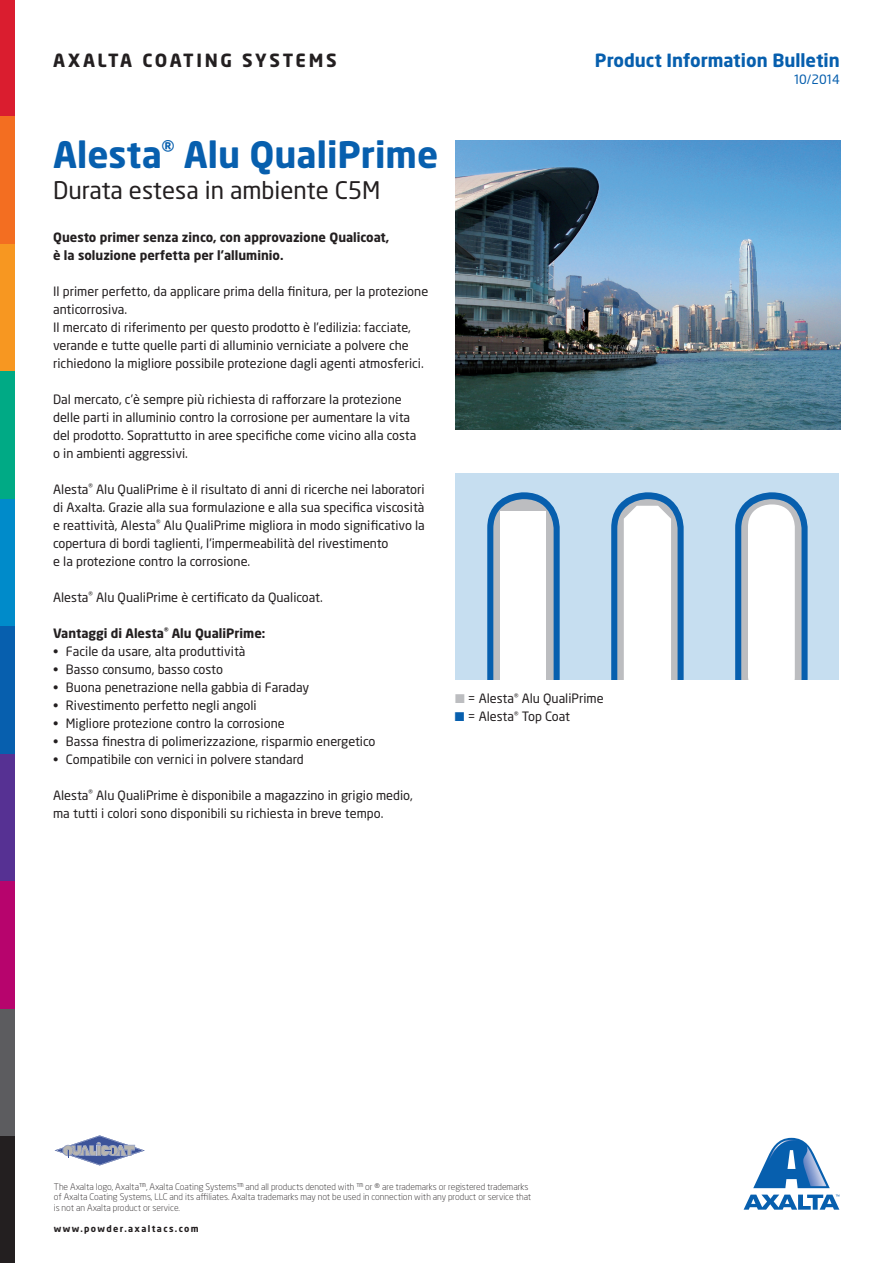
<style>
.page{position:relative;width:893px;height:1263px;background:#fff}
.page>*{position:absolute;margin:0;border:0;box-sizing:border-box;transform-origin:0 0}
.t1{font:700 36px "Neo Sans Pro";color:#075fae}
.t2{font:24px "Neo Sans Pro";color:#231f20}
.t3{font:700 18px "Neo Sans Pro";color:#075fae}
.t4{font:700 18px "Neo Sans Pro";letter-spacing:.14em;color:#231f20}
.t5{font:12.75px/18px "Neo Sans Pro";color:#231f20}
.t6{font:700 12.75px/18px "Neo Sans Pro";color:#231f20}
.t7{font:12.75px "Neo Sans Pro";color:#075fae}
.t8{font:300 9px/10.5px "Neo Sans Pro";color:#231f20}
.t9{font:700 9px "Neo Sans Pro";letter-spacing:.15em;color:#231f20}
.s1{color:#bcbdc0}
.s2{color:#075fae}
</style>
<div class="page">
<div style="left:0;top:0;width:15px;height:116px;background:#da1d2f"></div>
<div style="left:0;top:116px;width:15px;height:128px;background:#f36e21"></div>
<div style="left:0;top:244px;width:15px;height:127px;background:#f79721"></div>
<div style="left:0;top:371px;width:15px;height:128px;background:#00aa85"></div>
<div style="left:0;top:499px;width:15px;height:127px;background:#008bca"></div>
<div style="left:0;top:626px;width:15px;height:128px;background:#075fae"></div>
<div style="left:0;top:754px;width:15px;height:128px;background:#563193"></div>
<div style="left:0;top:882px;width:15px;height:127px;background:#b7046d"></div>
<div style="left:0;top:1009px;width:15px;height:128px;background:#5c5c5f"></div>
<div style="left:0;top:1137px;width:15px;height:126px;background:#231f20"></div>
<svg style="left:744px;top:1138px;width:95px;height:72px"></svg>
<div style="left:456px;top:473px;width:383px;height:208px;background:#c6def0"></div>
<svg style="left:55px;top:1135px;width:90px;height:30px"></svg>
<img style="left:455px;top:140px;width:385px;height:289px">
<div style="left:487px;top:492px;width:73px;height:222px;border:15px solid #075fae;border-radius:28px"></div>
<div style="left:495px;top:500px;width:57px;height:208px;background:#bcbdc0;border-radius:28px"></div>
<div style="left:493px;top:499px;width:61px;height:210px;border:2px solid #bcbdc0;border-radius:28px"></div>
<div style="left:501px;top:511px;width:45px;height:184px;background:#fff"></div>
<div style="left:611px;top:492px;width:73px;height:222px;border:15px solid #075fae;border-radius:28px"></div>
<div style="left:618px;top:500px;width:58px;height:208px;background:#bcbdc0;border-radius:28px"></div>
<div style="left:617px;top:499px;width:61px;height:210px;border:2px solid #bcbdc0;border-radius:28px"></div>
<div style="left:624px;top:506px;width:47px;height:174px;background:#fff"></div>
<div style="left:735px;top:492px;width:73px;height:222px;border:15px solid #075fae;border-radius:28px"></div>
<div style="left:742px;top:500px;width:58px;height:208px;background:#bcbdc0;border-radius:28px"></div>
<div style="left:741px;top:499px;width:60px;height:210px;border:2px solid #bcbdc0;border-radius:28px"></div>
<div style="left:748px;top:504px;width:47px;height:195px;background:#fff;border-radius:23px"></div>
<div style="left:455px;top:680px;width:392px;height:55px;background:#fff"></div>
<h3 class="t4" style="left:53px;top:49px;width:285px">AXALTA COATING SYSTEMS</h3>
<h3 class="t3" style="left:595px;top:49px;width:246px">Product Information Bulletin</h3>
<p class="t7" style="left:794px;top:71px;width:47px">10/2014</p>
<h1 class="t1" style="left:53px;top:131px;width:387px">Alesta<sup>®</sup> Alu QualiPrime</h1>
<h2 class="t2" style="left:53px;top:176px;width:329px">Durata estesa in ambiente C5M</h2>
<p class="t6" style="left:53px;top:227px;width:338px">Questo primer senza zinco, con approvazione Qualicoat, è la soluzione perfetta per l’alluminio.</p>
<p class="t5" style="left:53px;top:282px;width:377px">Il primer perfetto, da applicare prima della finitura, per la protezione anticorrosiva.<br>Il mercato di riferimento per questo prodotto è l’edilizia: facciate, verande e tutte quelle parti di alluminio verniciate a polvere che richiedono la migliore possibile protezione dagli agenti atmosferici.</p>
<p class="t5" style="left:53px;top:390px;width:365px">Dal mercato, c’è sempre più richiesta di rafforzare la protezione delle parti in alluminio contro la corrosione per aumentare la vita del prodotto. Soprattutto in aree specifiche come vicino alla costa o in ambienti aggressivi.</p>
<p class="t5" style="left:53px;top:480px;width:373px">Alesta<sup>®</sup> Alu QualiPrime è il risultato di anni di ricerche nei laboratori di Axalta. Grazie alla sua formulazione e alla sua specifica viscosità e reattività, Alesta<sup>®</sup> Alu QualiPrime migliora in modo significativo la copertura di bordi taglienti, l’impermeabilità del rivestimento<br>e la protezione contro la corrosione.</p>
<p class="t5" style="left:53px;top:588px;width:271px">Alesta<sup>®</sup> Alu QualiPrime è certificato da Qualicoat.</p>
<p class="t6" style="left:53px;top:623px;width:214px">Vantaggi di Alesta<sup>®</sup> Alu QualiPrime:</p>
<p class="t5" style="left:53px;top:642px;width:194px">• Facile da usare, alta produttività</p>
<p class="t5" style="left:53px;top:660px;width:171px">• Basso consumo, basso costo</p>
<p class="t5" style="left:53px;top:678px;width:257px">• Buona penetrazione nella gabbia di Faraday</p>
<p class="t5" style="left:53px;top:696px;width:205px">• Rivestimento perfetto negli angoli</p>
<p class="t5" style="left:53px;top:714px;width:233px">• Migliore protezione contro la corrosione</p>
<p class="t5" style="left:53px;top:732px;width:324px">• Bassa finestra di polimerizzazione, risparmio energetico</p>
<p class="t5" style="left:53px;top:750px;width:252px">• Compatibile con vernici in polvere standard</p>
<p class="t5" style="left:53px;top:786px;width:361px">Alesta<sup>®</sup> Alu QualiPrime è disponibile a magazzino in grigio medio, ma tutti i colori sono disponibili su richiesta in breve tempo.</p>
<p class="t5" style="left:455px;top:689px;width:150px"><span class="s1">■</span> = Alesta<sup>®</sup> Alu QualiPrime</p>
<p class="t5" style="left:455px;top:707px;width:117px"><span class="s2">■</span> = Alesta<sup>®</sup> Top Coat</p>
<p class="t8" style="left:54px;top:1181px;width:479px">The Axalta logo, Axalta™, Axalta Coating Systems™ and all products denoted with ™ or ® are trademarks or registered trademarks of Axalta Coating Systems, LLC and its affiliates. Axalta trademarks may not be used in connection with any product or service that is not an Axalta product or service.</p>
<p class="t9" style="left:54px;top:1222px;width:146px">www.powder.axaltacs.com</p>
</div>
